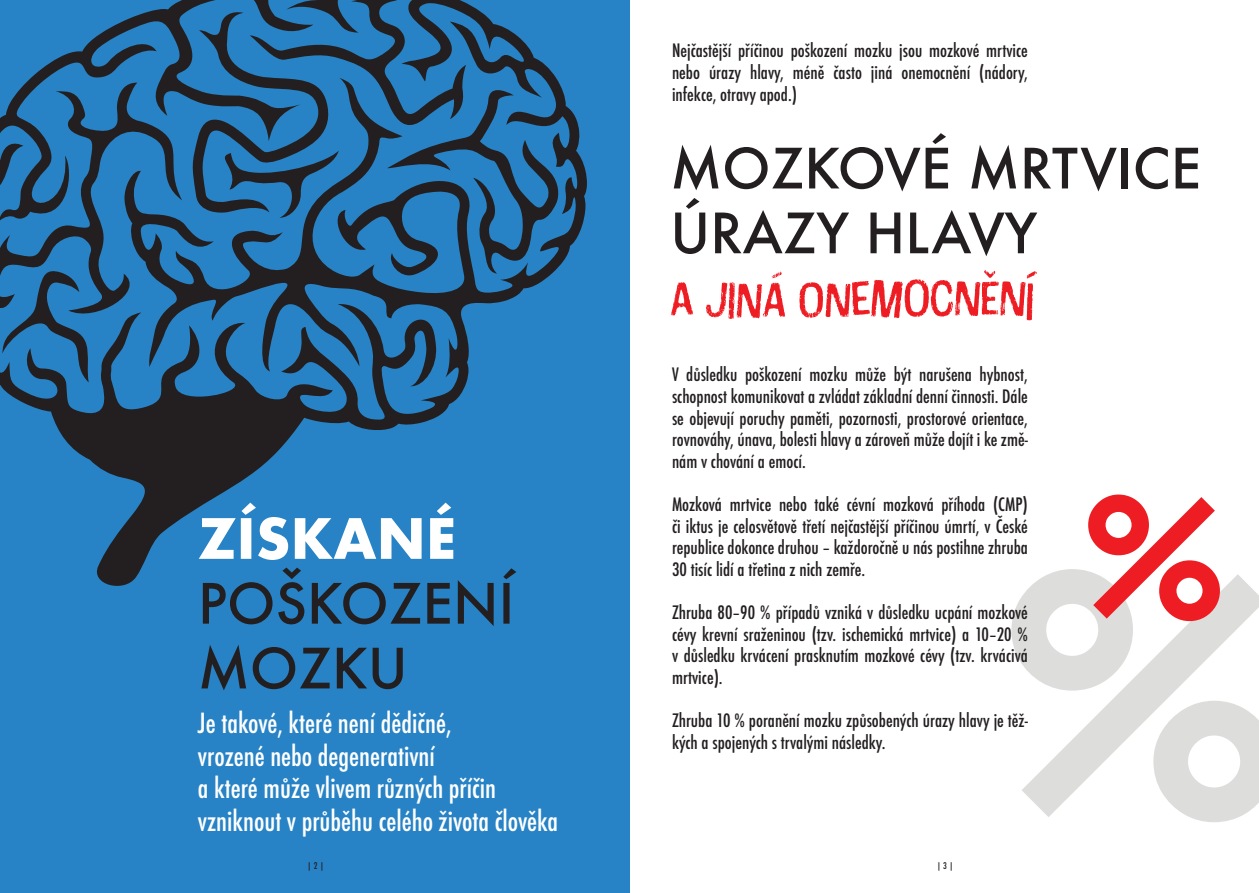
<style>
.page{position:relative;width:1259px;height:893px;background:#fff}
.page>*{position:absolute;margin:0;border:0;box-sizing:border-box;transform-origin:0 0}
.t1{font:500 54px/64.8px "Futura";color:#231f20}
.t2{font:54px "Cotton";color:#ee1d23}
.t3{font:700 54px "Futura";color:#fff}
.t4{font:500 condensed 27px/32.4px "Futura";color:#fff}
.t5{font:500 condensed 18px/21.6px "Futura";color:#231f20;text-align:justify}
.t6{font:500 condensed 9px "Futura";color:#231f20}
</style>
<div class="page">
<div style="left:0;top:0;width:629px;height:893px;background:#2783c5"></div>
<svg style="left:1011px;top:569px;width:248px;height:253px"></svg>
<svg style="left:0;top:0;width:587px;height:586px"></svg>
<svg style="left:1088px;top:495px;width:132px;height:126px"></svg>
<p class="t5" style="left:672px;top:40px;width:357px">Nejčastější příčinou poškození mozku jsou mozkové mrtvice nebo úrazy hlavy, méně často jiná onemocnění (nádory, infekce, otravy apod.)</p>
<h1 class="t3" style="left:198px;top:499px;width:260px">ZÍSKANÉ</h1>
<h1 class="t1" style="left:198px;top:570px;width:318px">POŠKOZENÍ<br>MOZKU</h1>
<h2 class="t4" style="left:198px;top:707px;width:362px">Je takové, které není dědičné,<br>vrozené nebo degenerativní<br>a které může vlivem různých příčin vzniknout v průběhu celého života člověka</h2>
<h1 class="t1" style="left:670px;top:135px;width:532px">MOZKOVÉ MRTVICE<br>ÚRAZY HLAVY</h1>
<h1 class="t2" style="left:670px;top:267px;width:365px">A JINÁ ONEMOCNĚNÍ</h1>
<p class="t5" style="left:672px;top:364px;width:357px">V důsledku poškození mozku může být narušena hybnost, schopnost komunikovat a zvládat základní denní činnosti. Dále se objevují poruchy paměti, pozornosti, prostorové orientace, rovnováhy, únava, bolesti hlavy a zároveň může dojít i ke změ&shy;nám v chování a emocí.</p>
<p class="t5" style="left:672px;top:494px;width:357px">Mozková mrtvice nebo také cévní mozková příhoda (CMP) či iktus je celosvětově třetí nejčastější příčinou úmrtí, v České republice dokonce druhou – každoročně u nás postihne zhruba 30 tisíc lidí a třetina z nich zemře.</p>
<p class="t5" style="left:672px;top:602px;width:357px">Zhruba 80–90 % případů vzniká v důsledku ucpání mozkové cévy krevní sraženinou (tzv. ischemická mrtvice) a 10–20 % v důsledku krvácení prasknutím mozkové cévy (tzv. krvácivá mrtvice).</p>
<p class="t5" style="left:672px;top:710px;width:357px">Zhruba 10 % poranění mozku způsobených úrazy hlavy je těž&shy;kých a spojených s trvalými následky.</p>
<p class="t6" style="left:307px;top:860px;width:19px">| 2 |</p>
<p class="t6" style="left:936px;top:860px;width:19px">| 3 |</p>
</div>
